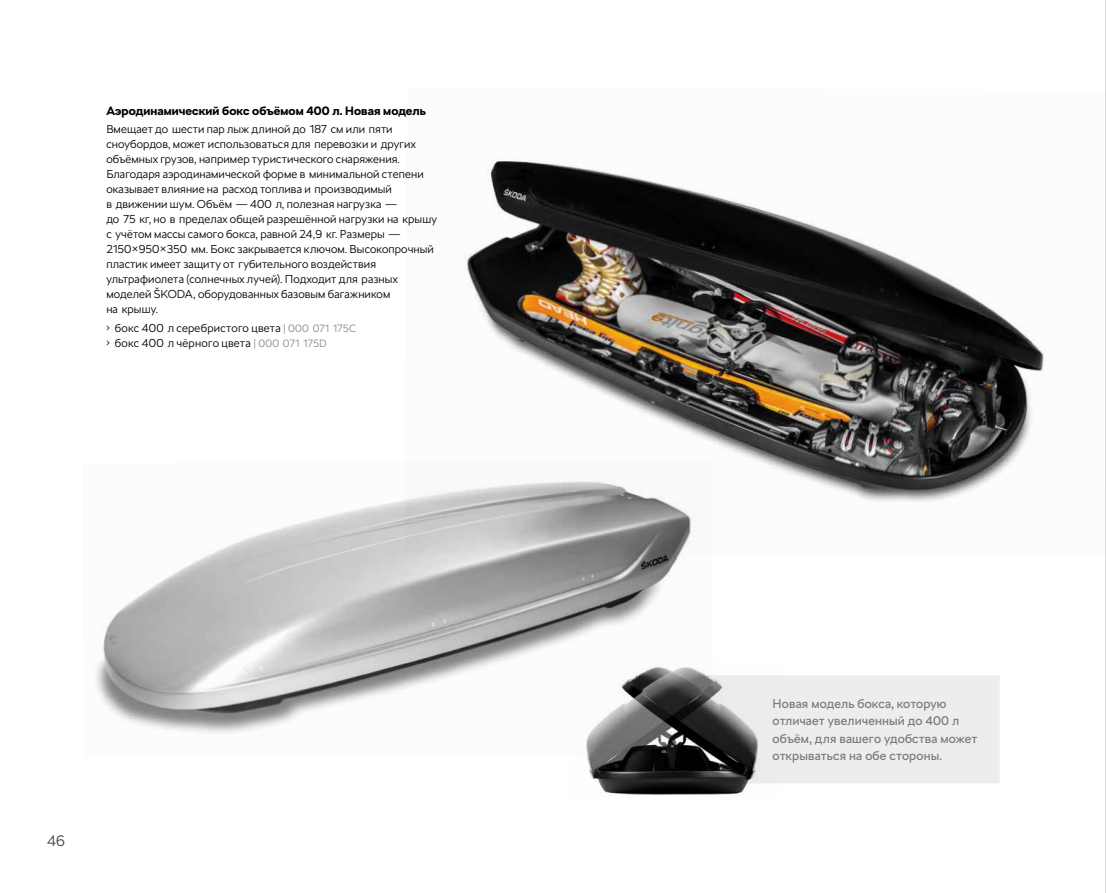
<style>
.page{position:relative;width:1106px;height:893px;background:#fff}
.page>*{position:absolute;margin:0;border:0;box-sizing:border-box;transform-origin:0 0}
.t1{font:300 15px "SKODA Next";color:#000}
.t2{font:12.45px/17.4px "SKODA Next";letter-spacing:.01em;color:#7b7b7b}
.t3{font:700 12px "SKODA Next";letter-spacing:.005em;color:#000}
.t4{font:300 11.4px/15px "SKODA Next";letter-spacing:.01em;color:#000}
.s1{font-size:10.5px;color:#878787}
</style>
<div class="page">
<img style="left:95px;top:500px;width:583px;height:234px">
<img style="left:405px;top:159px;width:639px;height:398px">
<div style="left:780px;top:675px;width:219px;height:108px;background:#eceded"></div>
<img style="left:566px;top:663px;width:214px;height:132px">
<hr style="left:1105px;top:0;width:1px;height:893px;background:#000">
<p class="t3" style="left:106px;top:103px;width:321px">Аэродинамический бокс объёмом 400 л. Новая модель</p>
<p class="t4" style="left:106px;top:122px;width:332px">Вмещает до шести пар лыж длиной до 187 см или пяти сноубордов, может использоваться для перевозки и других объёмных грузов, например туристического снаряжения.<br>Благодаря аэродинамической форме в минимальной степени оказывает влияние на расход топлива и производимый<br>в движении шум. Объём — 400 л, полезная нагрузка —<br>до 75 кг, но в пределах общей разрешённой нагрузки на крышу с учётом массы самого бокса, равной 24,9 кг. Размеры — 2150×950×350 мм. Бокс закрывается ключом. Высокопрочный пластик имеет защиту от губительного воздействия ультрафиолета (солнечных лучей). Подходит для разных моделей ŠKODA, оборудованных базовым багажником<br>на крышу.</p>
<p class="t4" style="left:106px;top:321px;width:251px">• бокс 400 л серебристого цвета <span class="s1">| 000 071 175C</span></p>
<p class="t4" style="left:106px;top:336px;width:222px">• бокс 400 л чёрного цвета <span class="s1">| 000 071 175D</span></p>
<h1 class="t1" style="left:47px;top:832px;width:19px">46</h1>
<p class="t2" style="left:772px;top:695px;width:206px">Новая модель бокса, которую отличает увеличенный до 400 л объём, для вашего удобства может открываться на обе стороны.</p>
</div>
